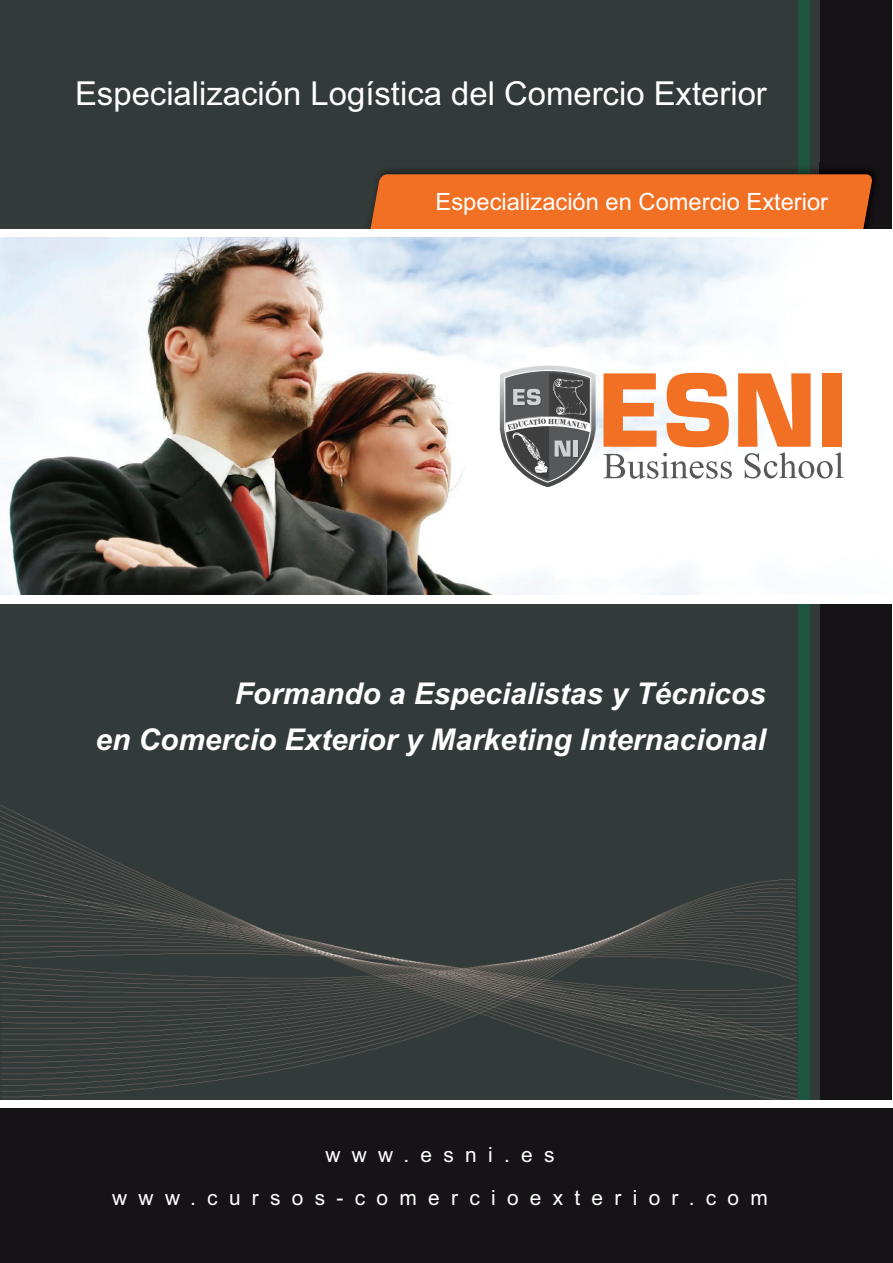
<style>
.page{position:relative;width:893px;height:1263px;background:#fff}
.page>*{position:absolute;margin:0;border:0;box-sizing:border-box;transform-origin:0 0}
.t1{font:33px "Arial";color:#fff}
.t2{font:italic 700 30px/45.8px "Arial";color:#fff;text-align:right}
.t3{font:23.85px "Arial";color:#fff}
.t4{font:21px "Arial";letter-spacing:.54em;color:#fff}
</style>
<div class="page">
<div style="left:0;top:604px;width:892px;height:495px;background:#333b3a"></div>
<img style="left:0;top:805px;width:797px;height:295px">
<div style="left:0;top:0;width:892px;height:234px;background:#333b3a"></div>
<div style="left:820px;top:0;width:71px;height:234px;background:#161317"></div>
<div style="left:798px;top:0;width:11px;height:234px;background:#1e553f"></div>
<div style="left:820px;top:604px;width:71px;height:495px;background:#161317"></div>
<div style="left:798px;top:604px;width:11px;height:495px;background:#1e553f"></div>
<div style="left:0;top:1108px;width:892px;height:155px;background:#161317"></div>
<img style="left:362px;top:163px;width:521px;height:67px">
<img style="left:798px;top:163px;width:11px;height:11px">
<div style="left:370px;top:174px;width:502px;height:56px;background:#f27024"></div>
<div style="left:0;top:230px;width:892px;height:152px;background:#fff"></div>
<img style="left:0;top:237px;width:844px;height:357px">
<svg style="left:603px;top:373px;width:53px;height:74px"></svg>
<svg style="left:667px;top:373px;width:62px;height:74px"></svg>
<svg style="left:603px;top:453px;width:129px;height:26px"></svg>
<svg style="left:738px;top:373px;width:105px;height:105px"></svg>
<svg style="left:500px;top:355px;width:96px;height:132px"></svg>
<p class="t1" style="left:75px;top:72px;width:693px">Especialización Logística del Comercio Exterior</p>
<p class="t3" style="left:436px;top:186px;width:394px">Especialización en Comercio Exterior</p>
<p class="t2" style="left:95px;top:671px;width:672px">Formando a Especialistas y Técnicos<br>en Comercio Exterior y Marketing Internacional</p>
<p class="t4" style="left:326px;top:1140px;width:230px">www.esni.es</p>
<p class="t4" style="left:112px;top:1184px;width:657px">www.cursos-comercioexterior.com</p>
</div>
